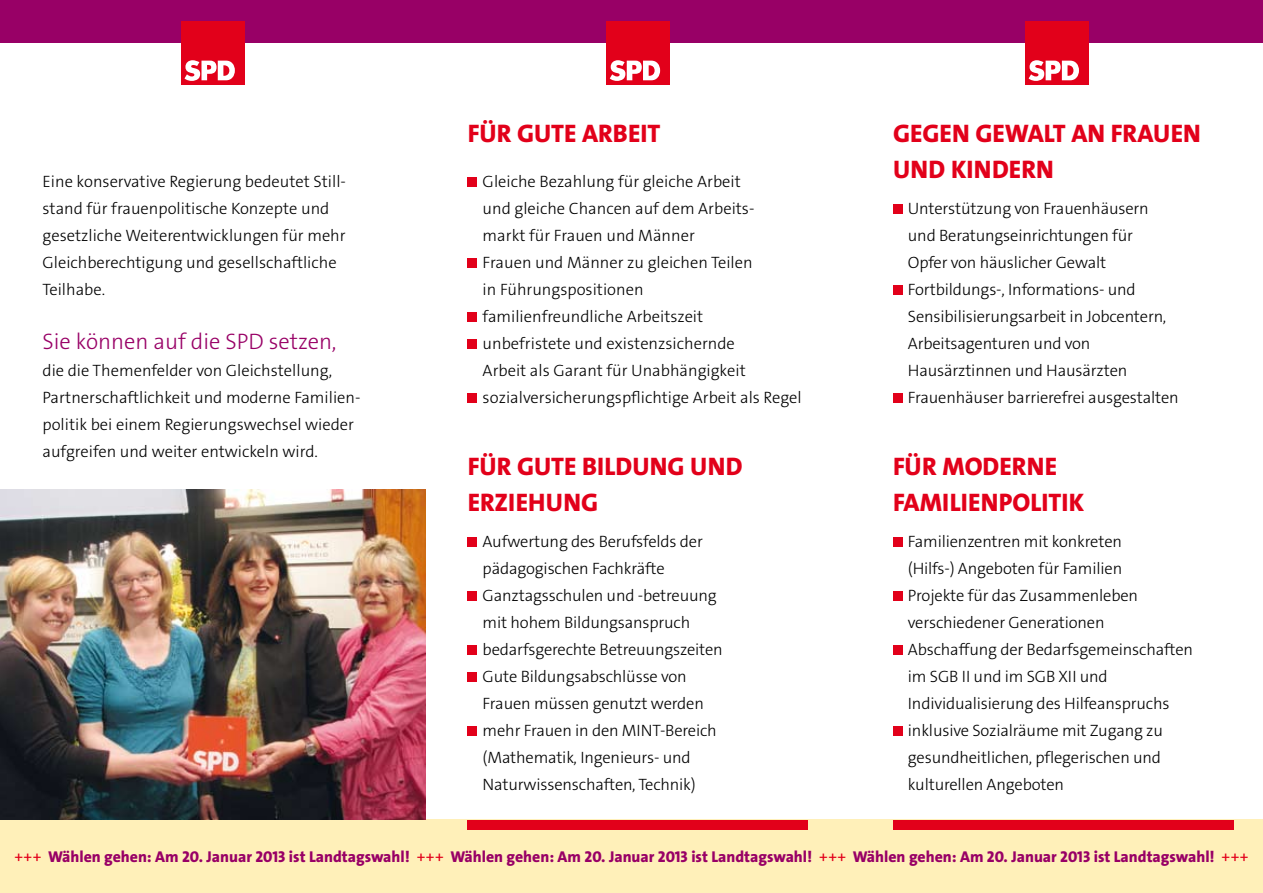
<style>
.page{position:relative;width:1263px;height:893px;background:#fff}
.page>*{position:absolute;margin:0;border:0;box-sizing:border-box;transform-origin:0 0}
.t1{font:25.5px/36px "The Sans LP8 Ex Bld";color:#e2001a}
.t2{font:22.5px "The Sans LP3 Lig";color:#980066}
.t3{font:16.5px/27px "The Sans LP3 Lig";letter-spacing:-.01em;color:#000}
.t4{font:15.75px "The Sans LP8 Ex Bld";color:#980066}
.s1{font-family:"The Sans LP5 Plain";color:#e2001a}
</style>
<div class="page">
<div style="left:0;top:819px;width:1263px;height:74px;background:#fff0b9"></div>
<div style="left:0;top:0;width:425px;height:43px;background:#980066"></div>
<div style="left:181px;top:21px;width:63px;height:64px;background:#e2001a"></div>
<svg style="left:184px;top:60px;width:51px;height:21px"></svg>
<div style="left:468px;top:820px;width:340px;height:9px;background:#e2001a"></div>
<div style="left:425px;top:0;width:425px;height:43px;background:#980066"></div>
<div style="left:850px;top:0;width:413px;height:43px;background:#980066"></div>
<div style="left:468px;top:177px;width:9px;height:10px;background:#e2001a"></div>
<div style="left:468px;top:258px;width:9px;height:10px;background:#e2001a"></div>
<div style="left:468px;top:312px;width:9px;height:10px;background:#e2001a"></div>
<div style="left:468px;top:339px;width:9px;height:10px;background:#e2001a"></div>
<div style="left:468px;top:393px;width:9px;height:10px;background:#e2001a"></div>
<div style="left:468px;top:537px;width:9px;height:10px;background:#e2001a"></div>
<div style="left:468px;top:591px;width:9px;height:10px;background:#e2001a"></div>
<div style="left:468px;top:645px;width:9px;height:10px;background:#e2001a"></div>
<div style="left:468px;top:672px;width:9px;height:10px;background:#e2001a"></div>
<div style="left:468px;top:726px;width:9px;height:10px;background:#e2001a"></div>
<div style="left:893px;top:204px;width:9px;height:10px;background:#e2001a"></div>
<div style="left:893px;top:285px;width:9px;height:10px;background:#e2001a"></div>
<div style="left:893px;top:393px;width:9px;height:10px;background:#e2001a"></div>
<div style="left:893px;top:537px;width:9px;height:10px;background:#e2001a"></div>
<div style="left:893px;top:591px;width:9px;height:10px;background:#e2001a"></div>
<div style="left:893px;top:645px;width:9px;height:10px;background:#e2001a"></div>
<div style="left:893px;top:726px;width:9px;height:10px;background:#e2001a"></div>
<div style="left:606px;top:21px;width:64px;height:64px;background:#e2001a"></div>
<svg style="left:610px;top:60px;width:50px;height:21px"></svg>
<div style="left:1025px;top:21px;width:64px;height:64px;background:#e2001a"></div>
<svg style="left:1029px;top:60px;width:50px;height:21px"></svg>
<div style="left:893px;top:820px;width:340px;height:9px;background:#e2001a"></div>
<img style="left:0;top:489px;width:425px;height:330px">
<p class="t3" style="left:43px;top:168px;width:305px">Eine konservative Regierung bedeutet Still&shy;stand für frauenpolitische Konzepte und gesetzliche Weiterentwicklungen für mehr Gleichberechtigung und gesellschaftliche Teilhabe.</p>
<h2 class="t2" style="left:43px;top:326px;width:295px">Sie können auf die SPD setzen,</h2>
<p class="t3" style="left:43px;top:357px;width:320px">die die Themenfelder von Gleichstellung, Partnerschaftlichkeit und moderne Familien&shy;politik bei einem Regierungswechsel wieder aufgreifen und weiter entwickeln wird.</p>
<h1 class="t1" style="left:468px;top:115px;width:194px">FÜR GUTE ARBEIT</h1>
<p class="t3" style="left:483px;top:168px;width:321px">Gleiche Bezahlung für gleiche Arbeit<br>und gleiche Chancen auf dem Arbeits-<br>markt für Frauen und Männer<br>Frauen und Männer zu gleichen Teilen<br>in Führungspositionen<br>familienfreundliche Arbeitszeit<br>unbefristete und existenzsichernde<br>Arbeit als Garant für Unabhängigkeit sozialversicherungspflichtige Arbeit als Regel</p>
<h1 class="t1" style="left:468px;top:448px;width:276px">FÜR GUTE BILDUNG UND<br>ERZIEHUNG</h1>
<p class="t3" style="left:483px;top:528px;width:242px">Aufwertung des Berufsfelds der pädagogischen Fachkräfte<br>Ganztagsschulen und -betreuung mit hohem Bildungsanspruch bedarfsgerechte Betreuungszeiten<br>Gute Bildungsabschlüsse von<br>Frauen müssen genutzt werden mehr Frauen in den MINT-Bereich (Mathematik, Ingenieurs- und<br>Naturwissenschaften, Technik)</p>
<h1 class="t1" style="left:893px;top:115px;width:309px">GEGEN GEWALT AN FRAUEN<br>UND KINDERN</h1>
<p class="t3" style="left:908px;top:195px;width:272px">Unterstützung von Frauenhäusern und Beratungseinrichtungen für<br>Opfer von häuslicher Gewalt Fortbildungs-, Informations- und Sensibilisierungsarbeit in Jobcentern, Arbeitsagenturen und von Hausärztinnen und Hausärzten Frauenhäuser barrierefrei ausgestalten</p>
<h1 class="t1" style="left:893px;top:448px;width:193px">FÜR MODERNE<br>FAMILIENPOLITIK</h1>
<p class="t3" style="left:908px;top:528px;width:287px">Familienzentren mit konkreten<br>(Hilfs-) Angeboten für Familien<br>Projekte für das Zusammenleben verschiedener Generationen Abschaffung der Bedarfsgemeinschaften im SGB II und im SGB XII und Individualisierung des Hilfeanspruchs inklusive Sozialräume mit Zugang zu gesundheitlichen, pflegerischen und kulturellen Angeboten</p>
<p class="t4" style="left:14px;top:846px;width:1236px"><span class="s1">+++</span> Wählen gehen: Am 20. Januar 2013 ist Landtagswahl! <span class="s1">+++</span> Wählen gehen: Am 20. Januar 2013 ist Landtagswahl! <span class="s1">+++</span> Wählen gehen: Am 20. Januar 2013 ist Landtagswahl! <span class="s1">+++</span></p>
</div>
